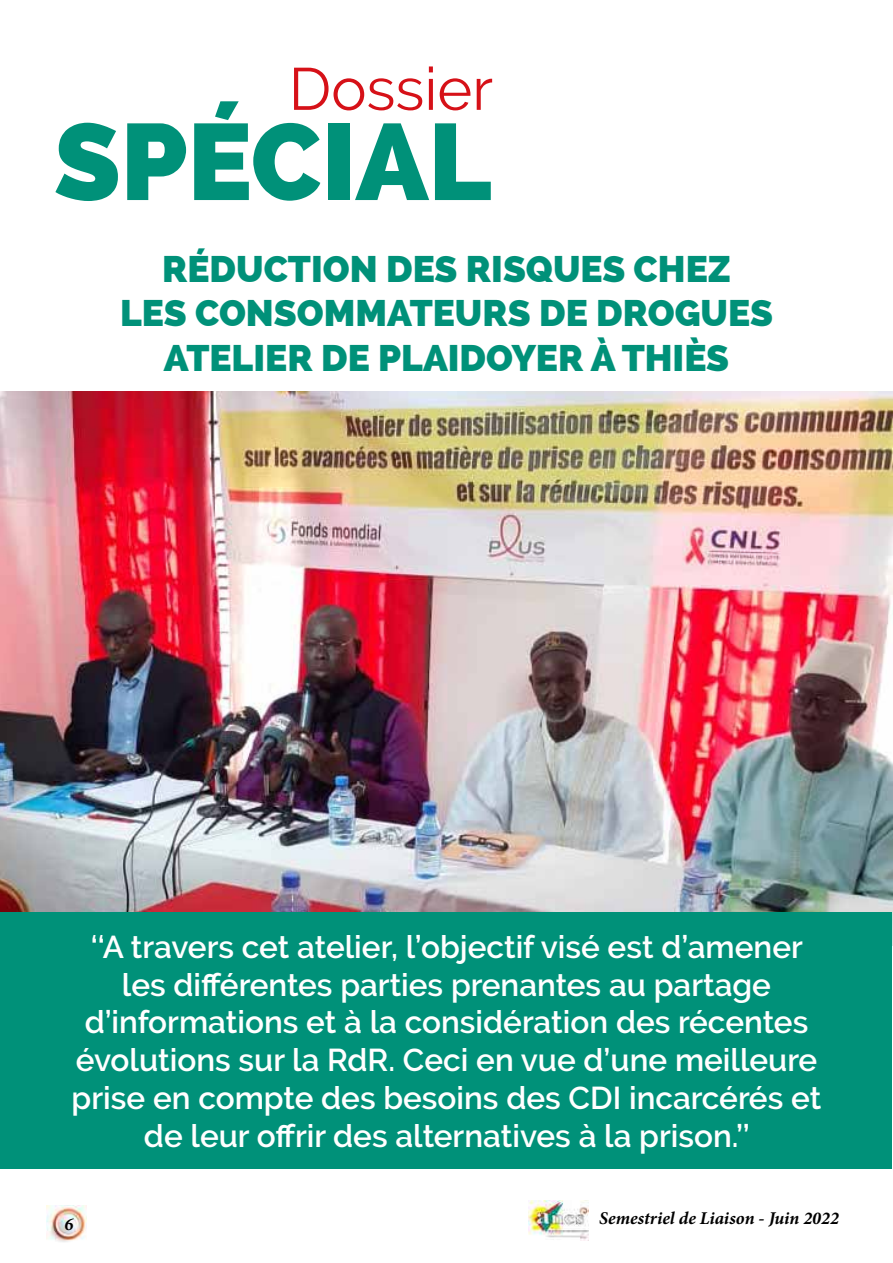
<style>
.page{position:relative;width:893px;height:1263px;background:#fff}
.page>*{position:absolute;margin:0;border:0;box-sizing:border-box;transform-origin:0 0}
.t1{font:800 108px "Raleway";color:#009179}
.t2{font:59.4px "Raleway";color:#d61118}
.t3{font:800 37.05px/44.5px "Raleway";color:#009179;text-align:center}
.t4{font:600 31.5px/37.8px "Raleway";color:#fff;text-align:center}
.t5{font:italic 700 18px "Minion Pro";color:#000}
</style>
<div class="page">
<img style="left:47px;top:1205px;width:40px;height:37px">
<img style="left:528px;top:1201px;width:60px;height:40px">
<img style="left:0;top:391px;width:892px;height:555px">
<div style="left:1px;top:913px;width:891px;height:256px;background:#009179"></div>
<h2 class="t2" style="left:289px;top:54px;width:206px">Dossier</h2>
<h1 class="t1" style="left:54px;top:99px;width:439px">SPÉCIAL</h1>
<p class="t3" style="left:120px;top:246px;width:654px">RÉDUCTION DES RISQUES CHEZ<br>LES CONSOMMATEURS DE DROGUES<br>ATELIER DE PLAIDOYER À THIÈS</p>
<p class="t4" style="left:72px;top:928px;width:751px">‘‘A travers cet atelier, l’objectif visé est d’amener les différentes parties prenantes au partage d’informations et à la considération des récentes évolutions sur la RdR. Ceci en vue d’une meilleure prise en compte des besoins des CDI incarcérés et de leur offrir des alternatives à la prison.’’</p>
<p class="t5" style="left:64px;top:1211px;width:10px">6</p>
<p class="t5" style="left:599px;top:1205px;width:241px">Semestriel de Liaison - Juin 2022</p>
</div>
